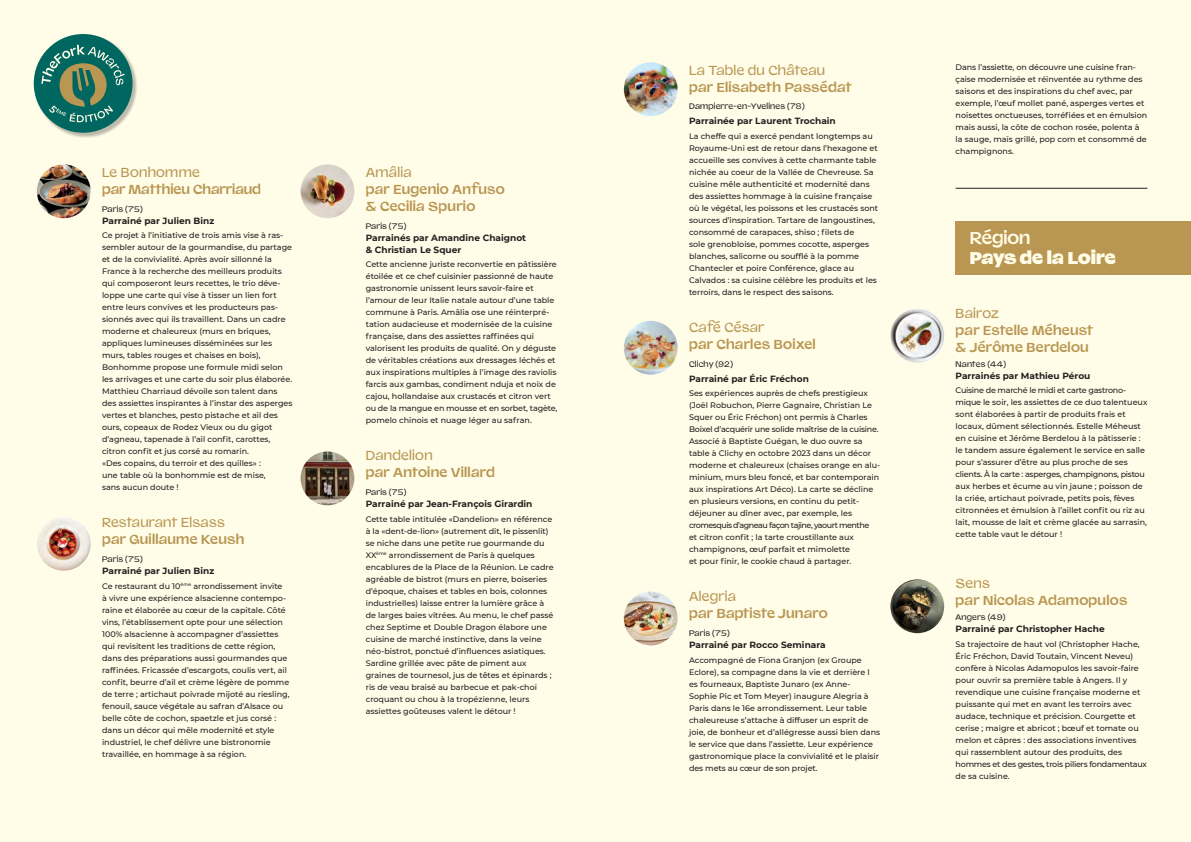
<style>
.page{position:relative;width:1191px;height:842px;background:#fff}
.page>*{position:absolute;margin:0;border:0;box-sizing:border-box;transform-origin:0 0}
.t1{font:900 17px "Valizas";color:#fffde8}
.t2{font:600 17px "Valizas";color:#fffde8}
.t3{font:600 13px/17px "Valizas";letter-spacing:.02em;color:#b99652}
.t4{font:13px "Valizas";letter-spacing:.02em;color:#b99652}
.t5{font:600 13px "Valizas";color:#b99652}
.t6{font:700 9px/12px "Montserrat";color:#231f20}
.t7{font:500 8px/12px "Montserrat";color:#231f20}
.t8{font:8px "Valizas";letter-spacing:.02em;color:#231f20}
</style>
<div class="page">
<div style="left:0;top:0;width:595px;height:842px;background:#fffde8"></div>
<img style="left:37px;top:164px;width:54px;height:54px;border-radius:27px">
<img style="left:37px;top:517px;width:54px;height:54px;border-radius:27px">
<img style="left:300px;top:164px;width:54px;height:54px;border-radius:27px">
<img style="left:300px;top:451px;width:54px;height:54px;border-radius:27px">
<div style="left:595px;top:0;width:596px;height:842px;background:#fffde8"></div>
<img style="left:624px;top:591px;width:53px;height:54px;border-radius:27px">
<img style="left:890px;top:309px;width:54px;height:54px;border-radius:27px">
<img style="left:890px;top:579px;width:54px;height:54px;border-radius:27px">
<img style="left:624px;top:62px;width:53px;height:54px;border-radius:27px">
<img style="left:624px;top:321px;width:53px;height:54px;border-radius:27px">
<div style="left:955px;top:221px;width:236px;height:54px;background:#b99652"></div>
<hr style="left:955px;top:188px;width:192px;height:1px;background:#231f20">
<div style="left:35px;top:35px;width:103px;height:103px;background:#231f20;opacity:.3"></div>
<div style="left:34px;top:34px;width:98px;height:99px;background:#006660;border-radius:50%"></div>
<svg style="left:41px;top:45px;width:84px;height:77px"></svg>
<h2 class="t4" style="left:102px;top:162px;width:99px">Le Bonhomme</h2>
<h2 class="t5" style="left:102px;top:179px;width:160px">par Matthieu Charriaud</h2>
<p class="t8" style="left:102px;top:202px;width:42px">Paris (75)</p>
<p class="t6" style="left:102px;top:214px;width:114px">Parrainé par Julien Binz</p>
<p class="t7" style="left:102px;top:229px;width:192px">Ce projet à l’initiative de trois amis vise à ras&shy;sembler autour de la gourmandise, du partage et de la convivialité. Après avoir sillonné la France à la recherche des meilleurs produits qui composeront leurs recettes, le trio déve&shy;loppe une carte qui vise à tisser un lien fort entre leurs convives et les producteurs pas&shy;sionnés avec qui ils travaillent. Dans un cadre moderne et chaleureux (murs en briques, appliques lumineuses disséminées sur les murs, tables rouges et chaises en bois), Bonhomme propose une formule midi selon les arrivages et une carte du soir plus élaborée.<br>Matthieu Charriaud dévoile son talent dans des assiettes inspirantes à l’instar des asperges vertes et blanches, pesto pistache et ail des ours, copeaux de Rodez Vieux ou du gigot d’agneau, tapenade à l’ail confit, carottes, citron confit et jus corsé au romarin.<br>«Des copains, du terroir et des quilles» :<br>une table où la bonhommie est de mise,<br>sans aucun doute !</p>
<h2 class="t4" style="left:102px;top:512px;width:124px">Restaurant Elsass</h2>
<h2 class="t3" style="left:102px;top:530px;width:144px">par Guillaume Keush</h2>
<p class="t8" style="left:102px;top:553px;width:42px">Paris (75)</p>
<p class="t6" style="left:102px;top:564px;width:114px">Parrainé par Julien Binz</p>
<p class="t7" style="left:102px;top:580px;width:189px">Ce restaurant du 10<sup>ème</sup> arrondissement invite<br>à vivre une expérience alsacienne contempo&shy;raine et élaborée au cœur de la capitale. Côté vins, l’établissement opte pour une sélection 100% alsacienne à accompagner d’assiettes qui revisitent les traditions de cette région, dans des préparations aussi gourmandes que raffinées. Fricassée d’escargots, coulis vert, ail confit, beurre d’ail et crème légère de pomme de terre ; artichaut poivrade mijoté au riesling, fenouil, sauce végétale au safran d’Alsace ou belle côte de cochon, spaetzle et jus corsé : dans un décor qui mêle modernité et style industriel, le chef délivre une bistronomie travaillée, en hommage à sa région.</p>
<h2 class="t4" style="left:366px;top:162px;width:47px">Amâlia</h2>
<h2 class="t3" style="left:366px;top:179px;width:140px">par Eugenio Anfuso &amp; Cecilia Spurio</h2>
<p class="t8" style="left:366px;top:219px;width:42px">Paris (75)</p>
<p class="t6" style="left:366px;top:231px;width:162px">Parrainés par Amandine Chaignot &amp; Christian Le Squer</p>
<p class="t7" style="left:366px;top:258px;width:193px">Cette ancienne juriste reconvertie en pâtissière étoilée et ce chef cuisinier passionné de haute gastronomie unissent leurs savoir-faire et l’amour de leur Italie natale autour d’une table commune à Paris. Amâlia ose une réinterpré&shy;tation audacieuse et modernisée de la cuisine française, dans des assiettes raffinées qui valorisent les produits de qualité. On y déguste de véritables créations aux dressages léchés et aux inspirations multiples à l’image des raviolis farcis aux gambas, condiment nduja et noix de cajou, hollandaise aux crustacés et citron vert ou de la mangue en mousse et en sorbet, tagète, pomelo chinois et nuage léger au safran.</p>
<h2 class="t4" style="left:366px;top:445px;width:68px">Dandelion</h2>
<h2 class="t3" style="left:366px;top:463px;width:131px">par Antoine Villard</h2>
<p class="t8" style="left:366px;top:486px;width:42px">Paris (75)</p>
<p class="t6" style="left:366px;top:497px;width:168px">Parrainé par Jean-François Girardin</p>
<p class="t7" style="left:366px;top:513px;width:189px">Cette table intitulée «Dandelion» en référence à la «dent-de-lion» (autrement dit, le pissenlit) se niche dans une petite rue gourmande du XX<sup>ème</sup> arrondissement de Paris à quelques encablures de la Place de la Réunion. Le cadre agréable de bistrot (murs en pierre, boiseries d’époque, chaises et tables en bois, colonnes industrielles) laisse entrer la lumière grâce à de larges baies vitrées. Au menu, le chef passé chez Septime et Double Dragon élabore une cuisine de marché instinctive, dans la veine néo-bistrot, ponctué d’influences asiatiques.<br>Sardine grillée avec pâte de piment aux graines de tournesol, jus de têtes et épinards ; ris de veau braisé au barbecue et pak-choï croquant ou chou à la tropézienne, leurs assiettes goûteuses valent le détour !</p>
<h2 class="t4" style="left:689px;top:60px;width:138px">La Table du Château</h2>
<h2 class="t3" style="left:689px;top:77px;width:164px">par Elisabeth Passédat</h2>
<p class="t8" style="left:689px;top:100px;width:117px">Dampierre-en-Yvelines (78)</p>
<p class="t6" style="left:689px;top:115px;width:148px">Parrainée par Laurent Trochain</p>
<p class="t7" style="left:689px;top:130px;width:191px">La cheffe qui a exercé pendant longtemps au Royaume-Uni est de retour dans l’hexagone et accueille ses convives à cette charmante table nichée au coeur de la Vallée de Chevreuse. Sa cuisine mêle authenticité et modernité dans des assiettes hommage à la cuisine française où le végétal, les poissons et les crustacés sont sources d’inspiration. Tartare de langoustines, consommé de carapaces, shiso ; filets de<br>sole grenobloise, pommes cocotte, asperges blanches, salicorne ou soufflé à la pomme Chantecler et poire Conférence, glace au Calvados : sa cuisine célèbre les produits et les terroirs, dans le respect des saisons.</p>
<h2 class="t4" style="left:689px;top:317px;width:77px">Café César</h2>
<h2 class="t3" style="left:689px;top:335px;width:128px">par Charles Boixel</h2>
<p class="t8" style="left:689px;top:358px;width:46px">Clichy (92)</p>
<p class="t6" style="left:689px;top:372px;width:121px">Parrainé par Éric Fréchon</p>
<p class="t7" style="left:689px;top:387px;width:193px">Ses expériences auprès de chefs prestigieux (Joël Robuchon, Pierre Gagnaire, Christian Le Squer ou Éric Fréchon) ont permis à Charles Boixel d’acquérir une solide maîtrise de la cuisine.<br>Associé à Baptiste Guégan, le duo ouvre sa table à Clichy en octobre 2023 dans un décor moderne et chaleureux (chaises orange en alu&shy;minium, murs bleu foncé, et bar contemporain aux inspirations Art Déco). La carte se décline en plusieurs versions, en continu du petit&shy;déjeuner au dîner avec, par exemple, les cromesquis d’agneau façon tajine, yaourt menthe<br>et citron confit ; la tarte croustillante aux champignons, œuf parfait et mimolette<br>et pour finir, le cookie chaud à partager.</p>
<h2 class="t4" style="left:689px;top:586px;width:49px">Alegria</h2>
<h2 class="t3" style="left:689px;top:604px;width:140px">par Baptiste Junaro</h2>
<p class="t8" style="left:689px;top:627px;width:42px">Paris (75)</p>
<p class="t6" style="left:689px;top:638px;width:138px">Parrainé par Rocco Seminara</p>
<p class="t7" style="left:689px;top:654px;width:192px">Accompagné de Fiona Granjon (ex Groupe Eclore), sa compagne dans la vie et derrière l es fourneaux, Baptiste Junaro (ex Anne-Sophie Pic et Tom Meyer) inaugure Alegria à Paris dans le 16e arrondissement. Leur table chaleureuse s’attache à diffuser un esprit de joie, de bonheur et d’allégresse aussi bien dans le service que dans l’assiette. Leur expérience gastronomique place la convivialité et le plaisir des mets au cœur de son projet.</p>
<p class="t7" style="left:955px;top:61px;width:193px">Dans l’assiette, on découvre une cuisine fran&shy;çaise modernisée et réinventée au rythme des saisons et des inspirations du chef avec, par exemple, l’œuf mollet pané, asperges vertes et noisettes onctueuses, torréfiées et en émulsion mais aussi, la côte de cochon rosée, polenta à la sauge, maïs grillé, pop corn et consommé de champignons.</p>
<h1 class="t2" style="left:969px;top:224px;width:62px">Région</h1>
<h1 class="t1" style="left:969px;top:243px;width:147px">Pays de la Loire</h1>
<h2 class="t4" style="left:955px;top:303px;width:45px">Bairoz</h2>
<h2 class="t3" style="left:955px;top:320px;width:139px">par Estelle Méheust &amp; Jérôme Berdelou</h2>
<p class="t8" style="left:955px;top:357px;width:52px">Nantes (44)</p>
<p class="t6" style="left:955px;top:369px;width:136px">Parrainés par Mathieu Pérou</p>
<p class="t7" style="left:955px;top:384px;width:193px">Cuisine de marché le midi et carte gastrono&shy;mique le soir, les assiettes de ce duo talentueux sont élaborées à partir de produits frais et locaux, dûment sélectionnés. Estelle Méheust en cuisine et Jérôme Berdelou à la pâtisserie : le tandem assure également le service en salle pour s’assurer d’être au plus proche de ses clients. À la carte : asperges, champignons, pistou aux herbes et écume au vin jaune ; poisson de la criée, artichaut poivrade, petits pois, fèves citronnées et émulsion à l’aillet confit ou riz au lait, mousse de lait et crème glacée au sarrasin, cette table vaut le détour !</p>
<h2 class="t4" style="left:955px;top:574px;width:36px">Sens</h2>
<h2 class="t3" style="left:955px;top:591px;width:173px">par Nicolas Adamopulos</h2>
<p class="t8" style="left:955px;top:611px;width:52px">Angers (49)</p>
<p class="t6" style="left:955px;top:623px;width:151px">Parrainé par Christopher Hache</p>
<p class="t7" style="left:955px;top:638px;width:193px">Sa trajectoire de haut vol (Christopher Hache, Éric Fréchon, David Toutain, Vincent Neveu) confère à Nicolas Adamopulos les savoir-faire pour ouvrir sa première table à Angers. Il y revendique une cuisine française moderne et puissante qui met en avant les terroirs avec audace, technique et précision. Courgette et cerise ; maigre et abricot ; bœuf et tomate ou melon et câpres : des associations inventives qui rassemblent autour des produits, des hommes et des gestes, trois piliers fondamentaux de sa cuisine.</p>
</div>
